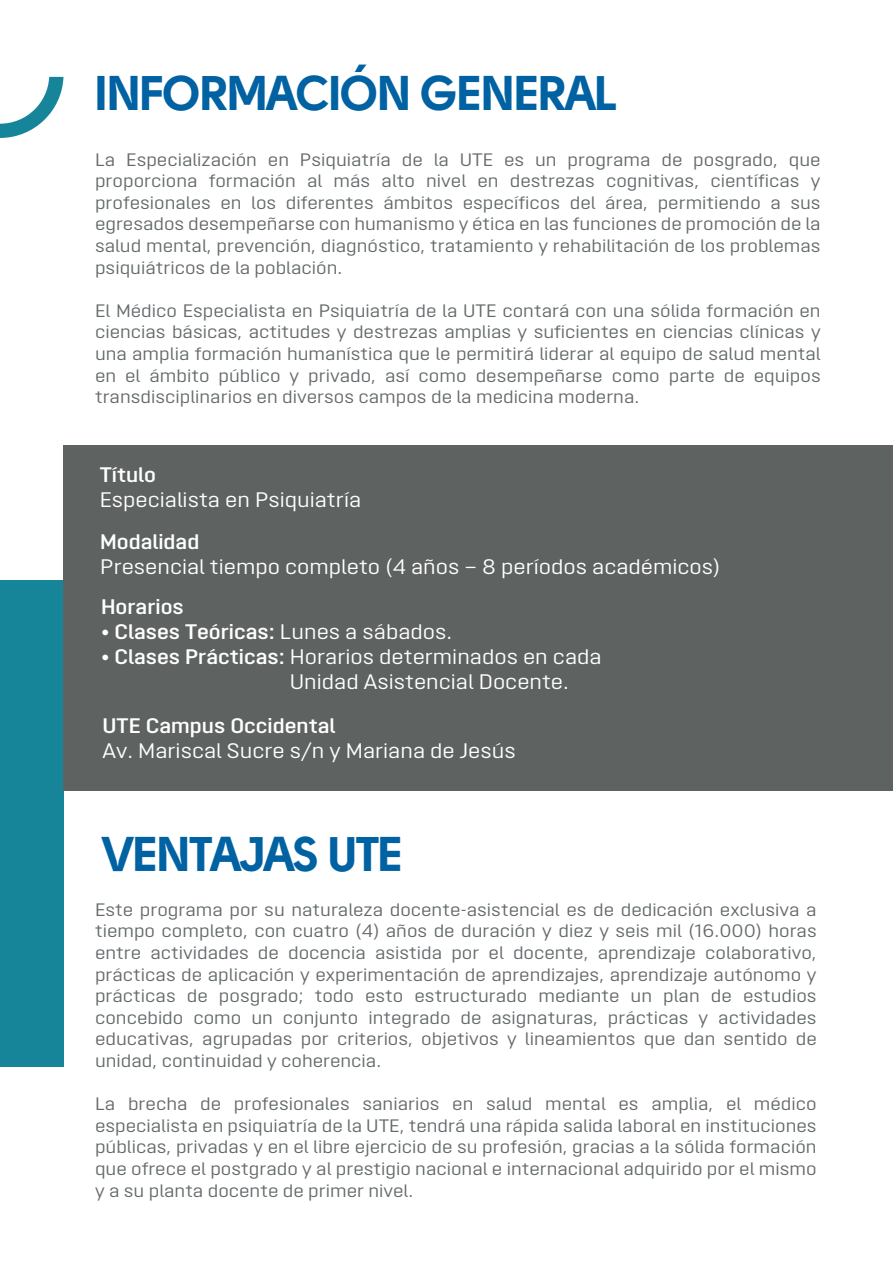
<style>
.page{position:relative;width:893px;height:1263px;background:#fff}
.page>*{position:absolute;margin:0;border:0;box-sizing:border-box;transform-origin:0 0}
.t1{font:48.45px "Solomon Sans Bold";letter-spacing:-.05em;color:#0062a2}
.t2{font:21px/25.2px "Opinion Pro Extended";color:#fff}
.t3{font:600 21px "Opinion Pro Extended";color:#fff}
.t4{font:18px/21.6px "Opinion Pro Extended";color:#646a6c;text-align:justify}
.s1{font-weight:600}
</style>
<div class="page">
<div style="left:0;top:581px;width:63px;height:486px;background:#16859a"></div>
<svg style="left:0;top:77px;width:63px;height:61px"></svg>
<div style="left:63px;top:445px;width:830px;height:346px;background:#5e6261"></div>
<h1 class="t1" style="left:95px;top:65px;width:525px">INFORMACIÓN GENERAL</h1>
<p class="t4" style="left:95px;top:148px;width:727px">La Especialización en Psiquiatría de la UTE es un programa de posgrado, que proporciona formación al más alto nivel en destrezas cognitivas, científicas y profesionales en los diferentes ámbitos específicos del área, permitiendo a sus egresados desempeñarse con humanismo y ética en las funciones de promoción de la salud mental, prevención, diagnóstico, tratamiento y rehabilitación de los problemas psiquiátricos de la población.</p>
<p class="t4" style="left:95px;top:300px;width:727px">El Médico Especialista en Psiquiatría de la UTE contará con una sólida formación en ciencias básicas, actitudes y destrezas amplias y suficientes en ciencias clínicas y una amplia formación humanística que le permitirá liderar al equipo de salud mental en el ámbito público y privado, así como desempeñarse como parte de equipos transdisciplinarios en diversos campos de la medicina moderna.</p>
<p class="t3" style="left:100px;top:462px;width:58px">Título</p>
<p class="t2" style="left:100px;top:487px;width:263px">Especialista en Psiquiatría</p>
<p class="t3" style="left:100px;top:530px;width:101px">Modalidad</p>
<p class="t2" style="left:100px;top:554px;width:621px">Presencial tiempo completo (4 años – 8 períodos académicos)</p>
<p class="t3" style="left:101px;top:594px;width:84px">Horarios</p>
<p class="t2" style="left:101px;top:619px;width:353px">• <span class="s1">Clases Teóricas:</span> Lunes a sábados.</p>
<p class="t2" style="left:290px;top:644px;width:313px;text-indent:-189px">• <span class="s1">Clases Prácticas:</span> Horarios determinados en cada<br>Unidad Asistencial Docente.</p>
<p class="t3" style="left:103px;top:713px;width:234px">UTE Campus Occidental</p>
<p class="t2" style="left:103px;top:738px;width:415px">Av. Mariscal Sucre s/n y Mariana de Jesús</p>
<h1 class="t1" style="left:102px;top:825px;width:303px">VENTAJAS UTE</h1>
<p class="t4" style="left:95px;top:898px;width:723px">Este programa por su naturaleza docente-asistencial es de dedicación exclusiva a tiempo completo, con cuatro (4) años de duración y diez y seis mil (16.000) horas entre actividades de docencia asistida por el docente, aprendizaje colaborativo, prácticas de aplicación y experimentación de aprendizajes, aprendizaje autónomo y prácticas de posgrado; todo esto estructurado mediante un plan de estudios concebido como un conjunto integrado de asignaturas, prácticas y actividades educativas, agrupadas por criterios, objetivos y lineamientos que dan sentido de unidad, continuidad y coherencia.</p>
<p class="t4" style="left:95px;top:1093px;width:723px">La brecha de profesionales saniarios en salud mental es amplia, el médico especialista en psiquiatría de la UTE, tendrá una rápida salida laboral en instituciones públicas, privadas y en el libre ejercicio de su profesión, gracias a la sólida formación que ofrece el postgrado y al prestigio nacional e internacional adquirido por el mismo y a su planta docente de primer nivel.</p>
</div>
